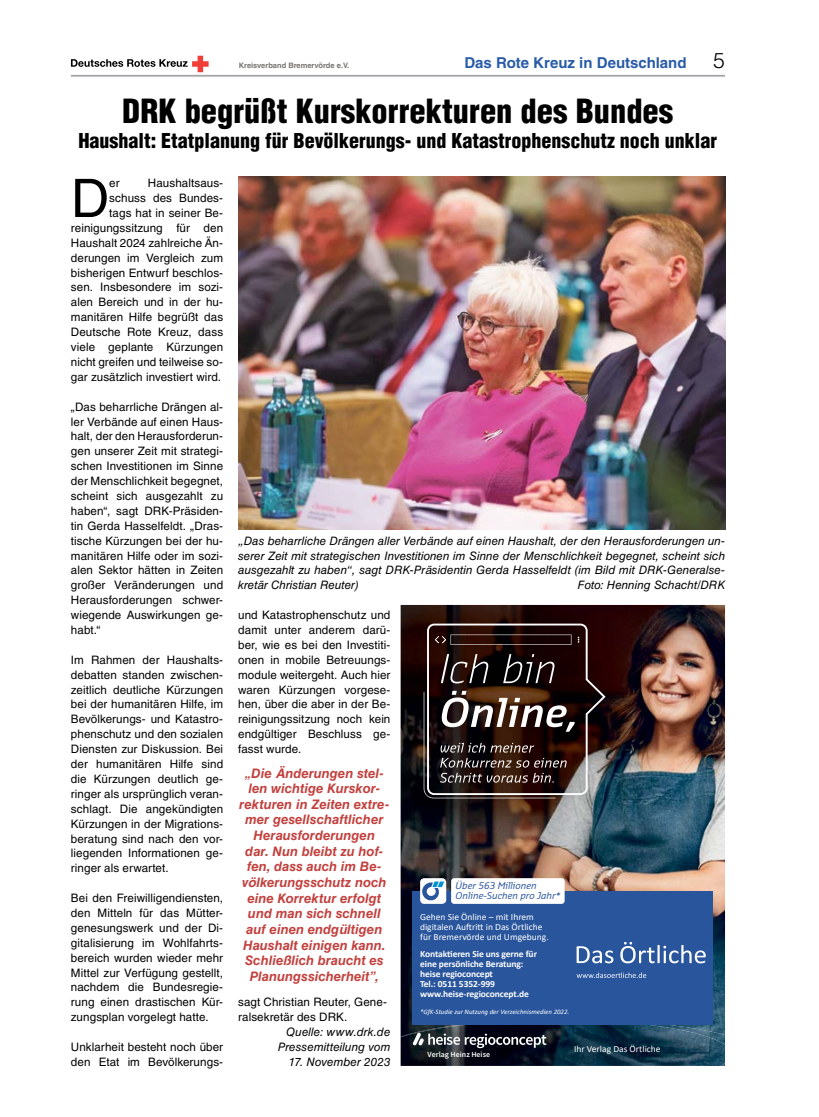
<style>
.page{position:relative;width:819px;height:1117px;background:#fff}
.page>*{position:absolute;margin:0;border:0;box-sizing:border-box;transform-origin:0 0}
.t1{font:53.12px "Helvetica LT Std";color:#000}
.t2{font:900 condensed 32.5px "Helvetica LT Std";color:#000}
.t3{font:300 21.25px "Helvetica LT Std";color:#000}
.t4{font:900 condensed 20px "Helvetica LT Std";color:#000}
.t5{font:700 15px "Helvetica LT Std";color:#295ba9}
.t6{font:italic 700 13.12px/15.6px "Helvetica LT Std";color:#c2413e;text-align:center}
.t7{font:11.62px/14.9px "Helvetica LT Std";letter-spacing:.005em;color:#000;text-align:justify}
.t8{font:italic 11.62px/14.9px "Helvetica LT Std";color:#000;text-align:right}
.t9{font:700 9.38px/10px "Calibri";letter-spacing:-.01em;color:#fff}
.t10{font:9.38px/10px "Calibri";color:#fff}
.t11{font:italic 9.12px/9.8px "Sansa Pro";letter-spacing:-.01em;color:#29559c}
.t12{font:600 7.75px "Source Sans Pro";color:#fff}
.t13{font:700 7.5px "Helvetica LT Std";color:#787370}
.t14{font:italic 6.75px "Calibri";color:#fff}
</style>
<div class="page">
<svg style="left:71px;top:56px;width:137px;height:16px"></svg>
<img style="left:238px;top:176px;width:487px;height:353px">
<img style="left:400px;top:604px;width:325px;height:415px">
<svg style="left:423px;top:623px;width:182px;height:175px;background:#3e2d2a"></svg>
<img style="left:400px;top:1019px;width:325px;height:46px">
<div style="left:413px;top:891px;width:300px;height:133px;background:#29559c"></div>
<div style="left:451px;top:878px;width:113px;height:25px;background:#fff;border-radius:3px"></div>
<svg style="left:576px;top:942px;width:129px;height:21px"></svg>
<svg style="left:576px;top:972px;width:70px;height:5px"></svg>
<div style="left:420px;top:878px;width:26px;height:25px;background:#fff;border-radius:4px"></div>
<svg style="left:422px;top:881px;width:22px;height:19px"></svg>
<svg style="left:413px;top:1032px;width:133px;height:15px;background:#52565d"></svg>
<p class="t13" style="left:239px;top:60px;width:112px">Kreisverband Bremervörde e.V.</p>
<p class="t5" style="left:464px;top:54px;width:224px">Das Rote Kreuz in Deutschland</p>
<h3 class="t3" style="left:713px;top:48px;width:13px">5</h3>
<h2 class="t2" style="left:122px;top:90px;width:552px">DRK begrüßt Kurskorrekturen des Bundes</h2>
<h3 class="t4" style="left:78px;top:128px;width:640px">Haushalt: Etatplanung für Bevölkerungs- und Katastrophenschutz noch unklar</h3>
<h1 class="t1" style="left:71px;top:167px;width:40px">D</h1>
<p class="t7" style="left:109px;top:176px;width:12px">er</p>
<p class="t7" style="left:71px;top:176px;width:154px;text-align:right">Haushaltsaus-<br>schuss des Bundes-<br>tags hat in seiner Be&shy;reinigungssitzung für den<br>Haushalt 2024 zahlreiche Än&shy;derungen im Vergleich zum bisherigen Entwurf beschlos&shy;sen. Insbesondere im sozi&shy;alen Bereich und in der hu&shy;manitären Hilfe begrüßt das<br>Deutsche Rote Kreuz, dass viele geplante Kürzungen nicht greifen und teilweise so&shy;gar zusätzlich investiert wird.</p>
<p class="t7" style="left:71px;top:399px;width:154px">„Das beharrliche Drängen al&shy;ler Verbände auf einen Haus&shy;halt, der den Herausforderun&shy;gen unserer Zeit mit strategi&shy;schen Investitionen im Sinne der Menschlichkeit begegnet, scheint sich ausgezahlt zu haben“, sagt DRK-Präsiden&shy;tin Gerda Hasselfeldt. „Dras&shy;tische Kürzungen bei der hu&shy;manitären Hilfe oder im sozi&shy;alen Sektor hätten in Zeiten großer Veränderungen und Herausforderungen schwer&shy;wiegende Auswirkungen ge&shy;habt.“</p>
<p class="t7" style="left:71px;top:652px;width:154px">Im Rahmen der Haushalts&shy;debatten standen zwischen&shy;zeitlich deutliche Kürzungen bei der humanitären Hilfe, im Bevölkerungs- und Katastro&shy;phenschutz und den sozialen Diensten zur Diskussion. Bei der humanitären Hilfe sind die Kürzungen deutlich ge&shy;ringer als ursprünglich veran&shy;schlagt. Die angekündigten Kürzungen in der Migrations&shy;beratung sind nach den vor&shy;liegenden Informationen ge&shy;ringer als erwartet.</p>
<p class="t7" style="left:71px;top:890px;width:154px">Bei den Freiwilligendiensten, den Mitteln für das Mütter&shy;genesungswerk und der Di&shy;gitalisierung im Wohlfahrts&shy;bereich wurden wieder mehr Mittel zur Verfügung gestellt, nachdem die Bundesregie&shy;rung einen drastischen Kür&shy;zungsplan vorgelegt hatte.</p>
<p class="t7" style="left:71px;top:1039px;width:154px">Unklarheit besteht noch über den Etat im Bevölkerungs-</p>
<p class="t8" style="left:238px;top:533px;width:488px;text-align:justify">„Das beharrliche Drängen aller Verbände auf einen Haushalt, der den Herausforderungen un&shy;serer Zeit mit strategischen Investitionen im Sinne der Menschlichkeit begegnet, scheint sich ausgezahlt zu haben“, sagt DRK-Präsidentin Gerda Hasselfeldt (im Bild mit DRK-Generalse&shy;kretär Christian Reuter)</p>
<p class="t8" style="left:577px;top:577px;width:149px">Foto: Henning Schacht/DRK</p>
<p class="t7" style="left:238px;top:607px;width:154px">und Katastrophenschutz und damit unter anderem darü&shy;ber, wie es bei den Investiti&shy;onen in mobile Betreuungs&shy;module weitergeht. Auch hier waren Kürzungen vorgese&shy;hen, über die aber in der Be&shy;reinigungssitzung noch kein endgültiger Beschluss ge&shy;fasst wurde.</p>
<p class="t6" style="left:239px;top:764px;width:152px">„Die Änderungen stel&shy;len wichtige Kurskor&shy;rekturen in Zeiten extre&shy;mer gesellschaftlicher<br>Herausforderungen<br>dar. Nun bleibt zu hof&shy;fen, dass auch im Be&shy;völkerungsschutz noch eine Korrektur erfolgt und man sich schnell auf einen endgültigen<br>Haushalt einigen kann.<br>Schließlich braucht es<br>Planungssicherheit”,</p>
<p class="t7" style="left:238px;top:994px;width:150px">sagt Christian Reuter, Gene&shy;ralsekretär des DRK.</p>
<p class="t8" style="left:278px;top:1024px;width:114px">Quelle: www.drk.de<br>Pressemitteilung vom</p>
<p class="t8" style="left:289px;top:1054px;width:103px">17. November 2023</p>
<p class="t11" style="left:455px;top:880px;width:106px">Über 563 Millionen<br>Online-Suchen pro Jahr*</p>
<p class="t10" style="left:420px;top:911px;width:130px">Gehen Sie Önline – mit Ihrem digitalen Auftritt in Das Örtliche für Bremervörde und Umgebung.</p>
<p class="t9" style="left:420px;top:948px;width:118px">Kontaktieren Sie uns gerne für eine persönliche Beratung: heise regioconcept<br>Tel.: 0511 5352-999 www.heise-regioconcept.de</p>
<p class="t14" style="left:420px;top:1006px;width:151px">*GfK-Studie zur Nutzung der Verzeichnismedien 2022.</p>
<p class="t10" style="left:574px;top:1043px;width:88px">Ihr Verlag Das Örtliche</p>
<p class="t12" style="left:427px;top:1049px;width:64px">Verlag Heinz Heise</p>
</div>
